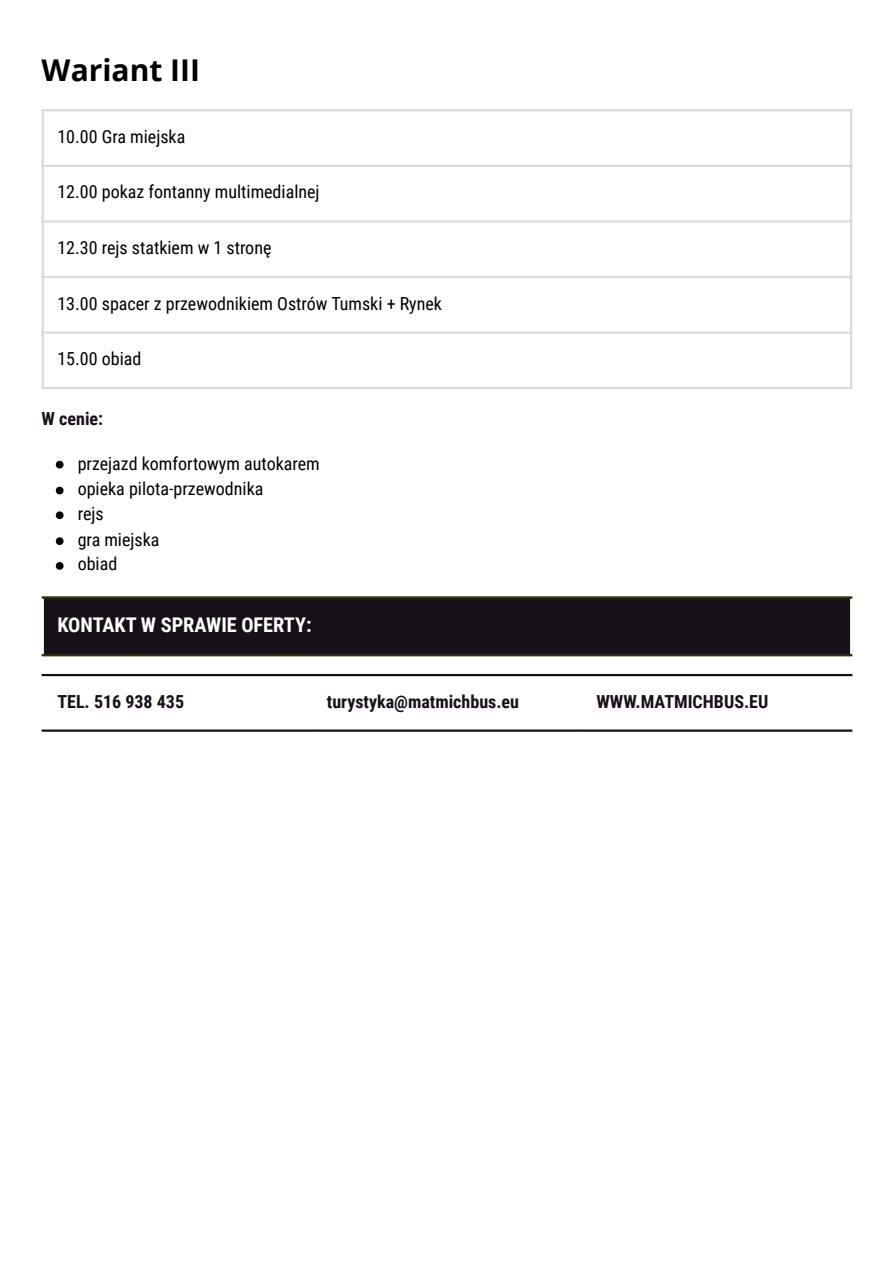
<style>
.page{position:relative;width:894px;height:1263px;background:#fff}
.page>*{position:absolute;margin:0;border:0;box-sizing:border-box;transform-origin:0 0}
.t1{font:700 30px "Open Sans";color:#000}
.t2{font:700 20.25px "Roboto Condensed";color:#fff}
.t3{font:18px "Roboto Condensed";color:#000}
.t4{font:700 18px "Roboto Condensed";color:#181019}
</style>
<div class="page">
<hr style="left:42px;top:111px;width:2px;height:276px;background:#dbdbdb">
<hr style="left:849px;top:111px;width:3px;height:276px;background:#dbdbdb">
<hr style="left:42px;top:109px;width:810px;height:2px;background:#dbdbdb">
<hr style="left:42px;top:165px;width:810px;height:2px;background:#dbdbdb">
<hr style="left:42px;top:220px;width:810px;height:3px;background:#dbdbdb">
<hr style="left:42px;top:276px;width:810px;height:2px;background:#dbdbdb">
<hr style="left:42px;top:331px;width:810px;height:3px;background:#dbdbdb">
<hr style="left:42px;top:387px;width:810px;height:2px;background:#dbdbdb">
<svg style="left:56px;top:461px;width:7px;height:7px"></svg>
<svg style="left:56px;top:487px;width:7px;height:7px"></svg>
<svg style="left:56px;top:511px;width:7px;height:8px"></svg>
<svg style="left:56px;top:537px;width:7px;height:8px"></svg>
<svg style="left:56px;top:562px;width:7px;height:8px"></svg>
<div style="left:42px;top:597px;width:809px;height:58px;background:#181019"></div>
<hr style="left:42px;top:599px;width:2px;height:55px;background:#fff">
<hr style="left:849px;top:599px;width:3px;height:55px;background:#fff">
<hr style="left:42px;top:596px;width:810px;height:3px;background:#343405">
<hr style="left:42px;top:654px;width:810px;height:2px;background:#343405">
<hr style="left:42px;top:674px;width:810px;height:2px;background:#181019">
<hr style="left:42px;top:729px;width:810px;height:3px;background:#181019">
<h1 class="t1" style="left:42px;top:49px;width:160px">Wariant III</h1>
<p class="t3" style="left:57px;top:126px;width:129px">10.00 Gra miejska</p>
<p class="t3" style="left:57px;top:182px;width:263px">12.00 pokaz fontanny multimedialnej</p>
<p class="t3" style="left:57px;top:237px;width:215px">12.30 rejs statkiem w 1 stronę</p>
<p class="t3" style="left:57px;top:293px;width:386px">13.00 spacer z przewodnikiem Ostrów Tumski + Rynek</p>
<p class="t3" style="left:57px;top:348px;width:85px">15.00 obiad</p>
<h3 class="t4" style="left:42px;top:409px;width:63px">W cenie:</h3>
<p class="t3" style="left:78px;top:454px;width:243px">przejazd komfortowym autokarem</p>
<p class="t3" style="left:78px;top:478px;width:187px">opieka pilota-przewodnika</p>
<p class="t3" style="left:78px;top:503px;width:27px">rejs</p>
<p class="t3" style="left:78px;top:529px;width:83px">gra miejska</p>
<p class="t3" style="left:78px;top:554px;width:41px">obiad</p>
<p class="t2" style="left:57px;top:613px;width:256px">KONTAKT W SPRAWIE OFERTY:</p>
<p class="t4" style="left:57px;top:691px;width:128px">TEL. 516 938 435</p>
<p class="t4" style="left:327px;top:691px;width:194px">turystyka@matmichbus.eu</p>
<p class="t4" style="left:596px;top:691px;width:173px">WWW.MATMICHBUS.EU</p>
</div>
